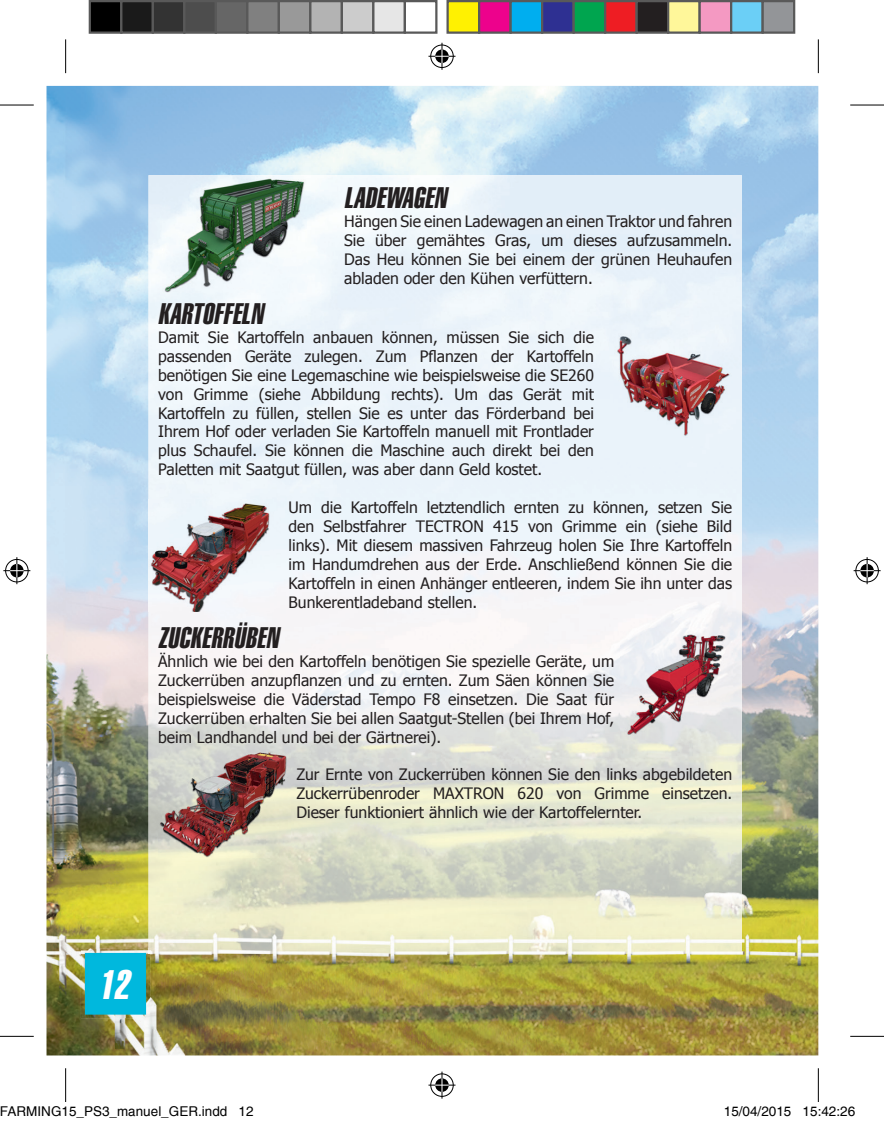
<style>
.page{position:relative;width:884px;height:1123px;background:#fff}
.page>*{position:absolute;margin:0;border:0;box-sizing:border-box;transform-origin:0 0}
.t1{font:italic 40.5px "Helvetica Extra Compressed";color:#fff}
.t2{font:italic 29.25px "Helvetica Extra Compressed";color:#231f20}
.t3{font:15.75px/18.9px "Tahoma";color:#231f20;text-align:justify}
.t4{font:13.5px "Helvetica";color:#000}
</style>
<div class="page">
<img style="left:47px;top:86px;width:771px;height:969px">
<img style="left:81px;top:949px;width:69px;height:69px">
<img style="left:149px;top:175px;width:593px;height:778px">
<img style="left:163px;top:176px;width:143px;height:116px">
<img style="left:144px;top:499px;width:130px;height:113px">
<img style="left:615px;top:330px;width:117px;height:118px">
<img style="left:620px;top:628px;width:112px;height:112px">
<img style="left:158px;top:749px;width:132px;height:109px">
<hr style="left:0;top:105px;width:34px;height:1px;background:#000">
<hr style="left:850px;top:105px;width:34px;height:1px;background:#000">
<hr style="left:0;top:1036px;width:34px;height:1px;background:#000">
<hr style="left:850px;top:1036px;width:34px;height:1px;background:#000">
<hr style="left:65px;top:39px;width:1px;height:34px;background:#000">
<hr style="left:65px;top:1068px;width:1px;height:34px;background:#000">
<hr style="left:818px;top:39px;width:1px;height:34px;background:#000">
<hr style="left:818px;top:1068px;width:1px;height:34px;background:#000">
<svg style="left:428px;top:43px;width:27px;height:27px"></svg>
<svg style="left:428px;top:1071px;width:27px;height:27px"></svg>
<svg style="left:3px;top:557px;width:27px;height:27px"></svg>
<svg style="left:854px;top:557px;width:27px;height:27px"></svg>
<div style="left:90px;top:1px;width:31px;height:32px;background:#000"></div>
<div style="left:89px;top:0;width:33px;height:34px;border:2px solid #595959"></div>
<div style="left:121px;top:1px;width:32px;height:32px;background:#1a1a1a"></div>
<div style="left:120px;top:0;width:34px;height:34px;border:2px solid #595959"></div>
<div style="left:153px;top:1px;width:31px;height:32px;background:#333"></div>
<div style="left:152px;top:0;width:33px;height:34px;border:2px solid #595959"></div>
<div style="left:184px;top:1px;width:32px;height:32px;background:#4d4d4d"></div>
<div style="left:183px;top:0;width:34px;height:34px;border:2px solid #595959"></div>
<div style="left:216px;top:1px;width:31px;height:32px;background:#666"></div>
<div style="left:215px;top:0;width:33px;height:34px;border:2px solid #595959"></div>
<div style="left:247px;top:1px;width:32px;height:32px;background:#808080"></div>
<div style="left:246px;top:0;width:34px;height:34px;border:2px solid #595959"></div>
<div style="left:279px;top:1px;width:31px;height:32px;background:#999"></div>
<div style="left:278px;top:0;width:33px;height:34px;border:2px solid #595959"></div>
<div style="left:310px;top:1px;width:32px;height:32px;background:#b3b3b3"></div>
<div style="left:309px;top:0;width:34px;height:34px;border:2px solid #595959"></div>
<div style="left:342px;top:1px;width:31px;height:32px;background:#ccc"></div>
<div style="left:341px;top:0;width:33px;height:34px;border:2px solid #595959"></div>
<div style="left:373px;top:1px;width:32px;height:32px;background:#e6e6e6"></div>
<div style="left:372px;top:0;width:34px;height:34px;border:2px solid #595959"></div>
<div style="left:404px;top:0;width:33px;height:34px;border:2px solid #595959"></div>
<div style="left:448px;top:1px;width:31px;height:32px;background:#fff101"></div>
<div style="left:446px;top:0;width:34px;height:34px;border:2px solid #595959"></div>
<div style="left:479px;top:1px;width:32px;height:32px;background:#ed028c"></div>
<div style="left:478px;top:0;width:34px;height:34px;border:2px solid #595959"></div>
<div style="left:511px;top:1px;width:31px;height:32px;background:#00aeef"></div>
<div style="left:509px;top:0;width:34px;height:34px;border:2px solid #595959"></div>
<div style="left:542px;top:1px;width:32px;height:32px;background:#2e3092"></div>
<div style="left:541px;top:0;width:34px;height:34px;border:2px solid #595959"></div>
<div style="left:574px;top:1px;width:31px;height:32px;background:#00a54f"></div>
<div style="left:572px;top:0;width:34px;height:34px;border:2px solid #595959"></div>
<div style="left:605px;top:1px;width:32px;height:32px;background:#ee1d23"></div>
<div style="left:604px;top:0;width:34px;height:34px;border:2px solid #595959"></div>
<div style="left:637px;top:1px;width:31px;height:32px;background:#231f20"></div>
<div style="left:635px;top:0;width:34px;height:34px;border:2px solid #595959"></div>
<div style="left:668px;top:1px;width:32px;height:32px;background:#fff79a"></div>
<div style="left:667px;top:0;width:34px;height:34px;border:2px solid #595959"></div>
<div style="left:700px;top:1px;width:31px;height:32px;background:#f499c2"></div>
<div style="left:698px;top:0;width:34px;height:34px;border:2px solid #595959"></div>
<div style="left:731px;top:1px;width:32px;height:32px;background:#6bcff6"></div>
<div style="left:730px;top:0;width:34px;height:34px;border:2px solid #595959"></div>
<div style="left:763px;top:1px;width:31px;height:32px;background:#939598"></div>
<div style="left:761px;top:0;width:34px;height:34px;border:2px solid #595959"></div>
<h2 class="t2" style="left:344px;top:180px;width:110px">LADEWAGEN</h2>
<p class="t3" style="left:344px;top:211px;width:390px">Hängen Sie einen Ladewagen an einen Traktor und fahren Sie über gemähtes Gras, um dieses aufzusammeln.<br>Das Heu können Sie bei einem der grünen Heuhaufen abladen oder den Kühen verfüttern.</p>
<h2 class="t2" style="left:158px;top:296px;width:113px">KARTOFFELN</h2>
<p class="t3" style="left:158px;top:327px;width:437px">Damit Sie Kartoffeln anbauen können, müssen Sie sich die passenden Geräte zulegen. Zum Pflanzen der Kartoffeln benötigen Sie eine Legemaschine wie beispielsweise die SE260 von Grimme (siehe Abbildung rechts). Um das Gerät mit Kartoffeln zu füllen, stellen Sie es unter das Förderband bei Ihrem Hof oder verladen Sie Kartoffeln manuell mit Frontlader plus Schaufel. Sie können die Maschine auch direkt bei den Paletten mit Saatgut füllen, was aber dann Geld kostet.</p>
<p class="t3" style="left:289px;top:497px;width:445px">Um die Kartoffeln letztendlich ernten zu können, setzen Sie den Selbstfahrer TECTRON 415 von Grimme ein (siehe Bild links). Mit diesem massiven Fahrzeug holen Sie Ihre Kartoffeln im Handumdrehen aus der Erde. Anschließend können Sie die Kartoffeln in einen Anhänger entleeren, indem Sie ihn unter das Bunkerentladeband stellen.</p>
<h2 class="t2" style="left:158px;top:620px;width:128px">ZUCKERRÜBEN</h2>
<p class="t3" style="left:158px;top:651px;width:458px">Ähnlich wie bei den Kartoffeln benötigen Sie spezielle Geräte, um Zuckerrüben anzupflanzen und zu ernten. Zum Säen können Sie beispielsweise die Väderstad Tempo F8 einsetzen. Die Saat für Zuckerrüben erhalten Sie bei allen Saatgut-Stellen (bei Ihrem Hof, beim Landhandel und bei der Gärtnerei).</p>
<p class="t3" style="left:296px;top:764px;width:437px">Zur Ernte von Zuckerrüben können Sie den links abgebildeten Zuckerrübenroder MAXTRON 620 von Grimme einsetzen.<br>Dieser funktioniert ähnlich wie der Kartoffelernter.</p>
<h1 class="t1" style="left:98px;top:960px;width:40px">12</h1>
<p class="t4" style="left:-1px;top:1103px;width:256px">FARMING15_PS3_manuel_GER.indd 12</p>
<p class="t4" style="left:724px;top:1103px;width:133px">15/04/2015 15:42:26</p>
</div>
